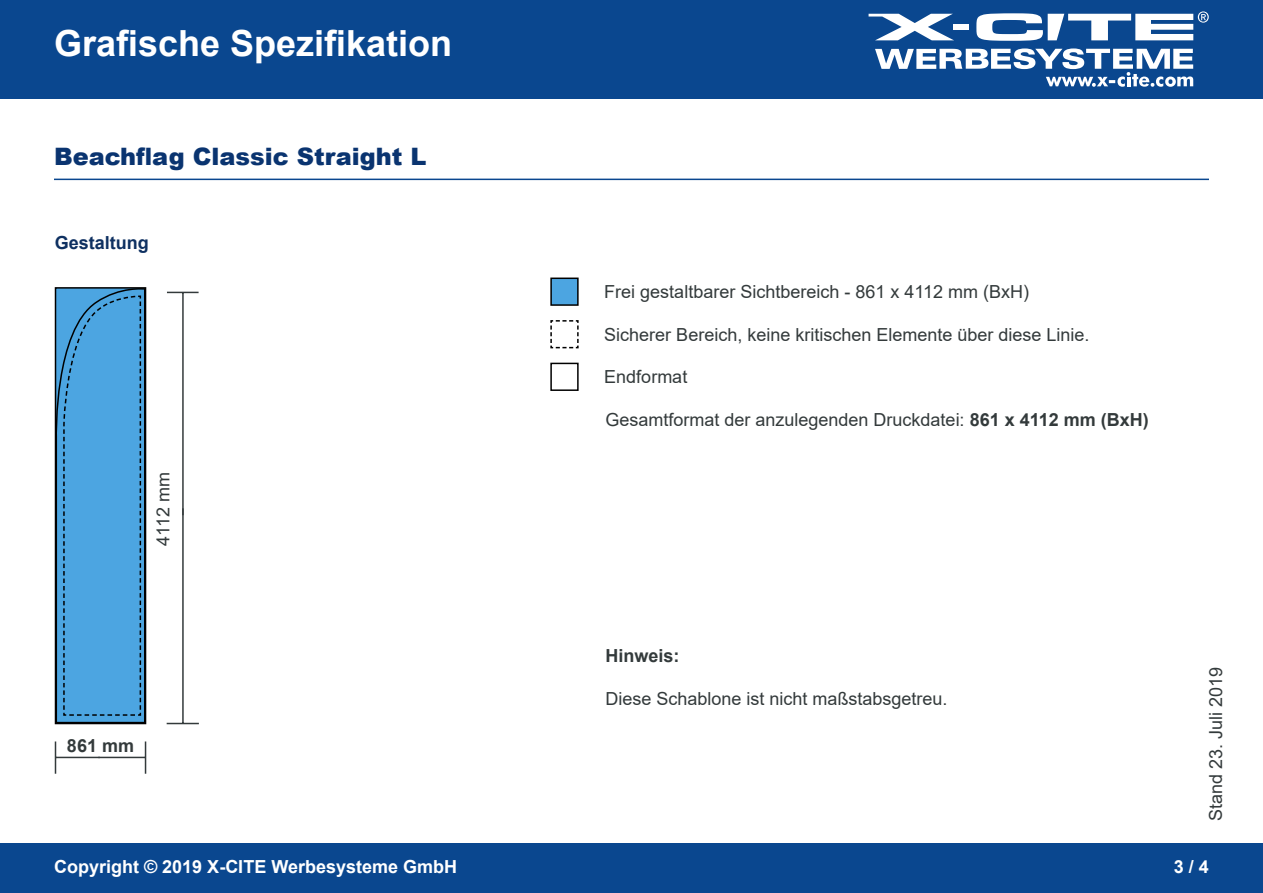
<style>
.page{position:relative;width:1263px;height:893px;background:#fff}
.page>*{position:absolute;margin:0;border:0;box-sizing:border-box;transform-origin:0 0}
.t1{font:700 36px "Arial";color:#fff}
.t2{font:900 24px "Arial";color:#0a3470}
.t3{font:18px "Arial";color:#333a3b}
.t4{font:700 18px "Arial";color:#fff}
.t5{font:700 18px "Arial";color:#333a3b}
.t6{font:700 18px "Arial";color:#0e3061}
.s1{font-weight:700}
</style>
<div class="page">
<div style="left:0;top:0;width:1263px;height:98px;background:#0a478f"></div>
<div style="left:0;top:844px;width:1263px;height:49px;background:#0a478f"></div>
<svg style="left:868px;top:14px;width:85px;height:26px"></svg>
<div style="left:953px;top:24px;width:15px;height:6px;background:#fff"></div>
<svg style="left:875px;top:48px;width:318px;height:39px"></svg>
<svg style="left:976px;top:11px;width:233px;height:30px"></svg>
<hr style="left:54px;top:179px;width:1155px;height:1px;background:#0a478f">
<div style="left:551px;top:278px;width:27px;height:27px;background:#4ca5e1"></div>
<div style="left:550px;top:278px;width:29px;height:28px;border:2px solid #000"></div>
<svg style="left:550px;top:320px;width:29px;height:29px"></svg>
<div style="left:550px;top:363px;width:29px;height:28px;border:2px solid #000"></div>
<hr style="left:167px;top:723px;width:32px;height:1px;background:#333a3b">
<hr style="left:182px;top:508px;width:2px;height:215px;background:#333a3b">
<hr style="left:167px;top:292px;width:32px;height:1px;background:#333a3b">
<hr style="left:182px;top:293px;width:2px;height:222px;background:#333a3b">
<hr style="left:145px;top:741px;width:1px;height:33px;background:#333a3b">
<hr style="left:98px;top:757px;width:47px;height:1px;background:#333a3b">
<hr style="left:55px;top:741px;width:1px;height:33px;background:#333a3b">
<hr style="left:56px;top:757px;width:44px;height:1px;background:#333a3b">
<svg style="left:54px;top:287px;width:92px;height:437px;background:#4898ce"></svg>
<h1 class="t1" style="left:54px;top:18px;width:400px">Grafische Spezifikation</h1>
<h2 class="t2" style="left:54px;top:139px;width:374px">Beachflag Classic Straight L</h2>
<p class="t6" style="left:55px;top:230px;width:96px">Gestaltung</p>
<p class="t3" style="left:151px;top:546px;width:75px;rotate:-90deg">4112 mm</p>
<p class="t5" style="left:67px;top:733px;width:69px">861 mm</p>
<p class="t3" style="left:604px;top:279px;width:426px">Frei gestaltbarer Sichtbereich - 861 x 4112 mm (BxH)</p>
<p class="t3" style="left:604px;top:322px;width:487px">Sicherer Bereich, keine kritischen Elemente über diese Linie.</p>
<p class="t3" style="left:604px;top:365px;width:85px">Endformat</p>
<p class="t3" style="left:605px;top:407px;width:545px">Gesamtformat der anzulegenden Druckdatei: <span class="s1">861 x 4112 mm (BxH)</span></p>
<p class="t5" style="left:605px;top:643px;width:76px">Hinweis:</p>
<p class="t3" style="left:605px;top:686px;width:344px">Diese Schablone ist nicht maßstabsgetreu.</p>
<p class="t3" style="left:1203px;top:821px;width:156px;rotate:-90deg">Stand 23. Juli 2019</p>
<p class="t4" style="left:54px;top:854px;width:405px">Copyright © 2019 X-CITE Werbesysteme GmbH</p>
<p class="t4" style="left:1174px;top:854px;width:37px">3 / 4</p>
</div>
